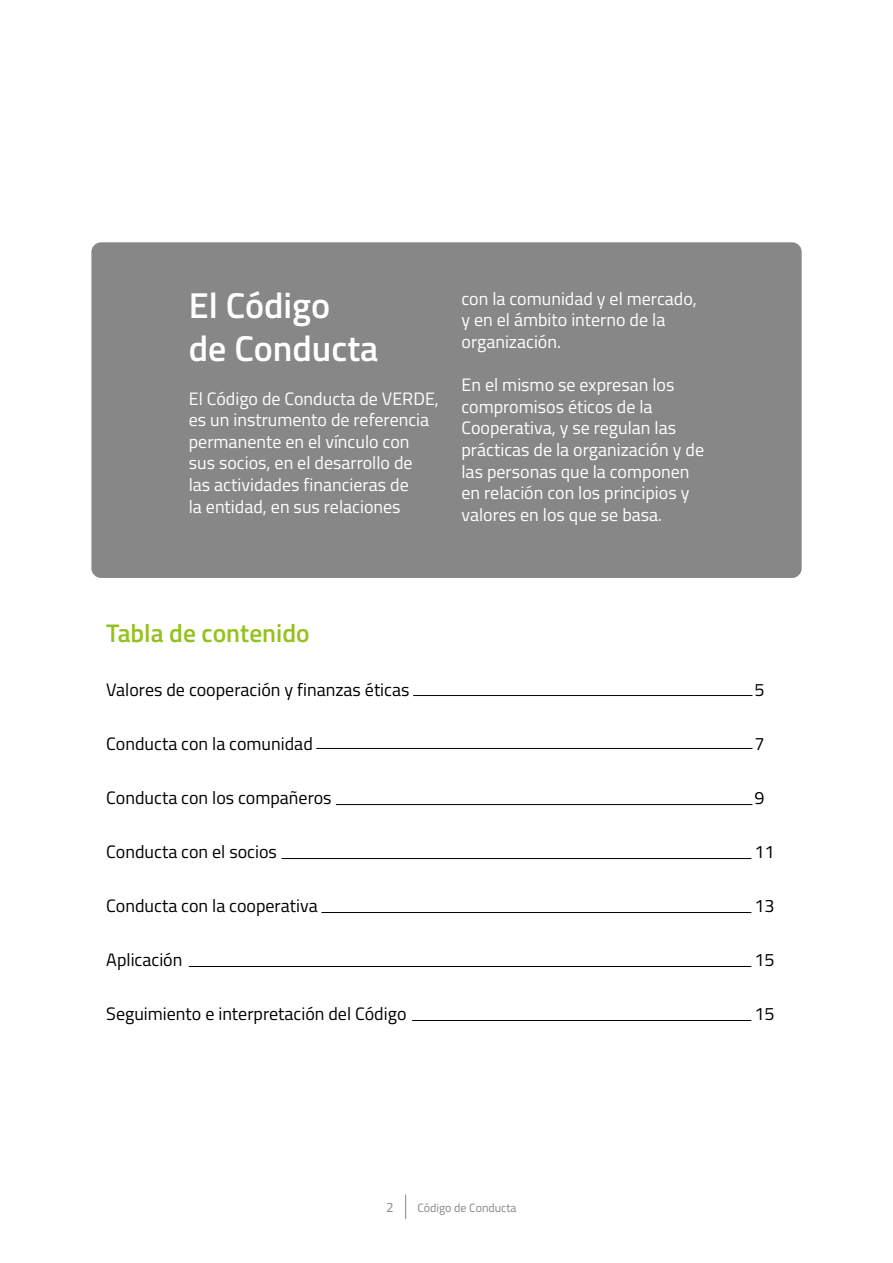
<style>
.page{position:relative;width:893px;height:1263px;background:#fff}
.page>*{position:absolute;margin:0;border:0;box-sizing:border-box;transform-origin:0 0}
.t1{font:600 36px/43.2px "Titillium";color:#fff}
.t2{font:600 25.5px "Titillium";color:#95c11f}
.t3{font:18px/21.6px "Titillium";color:#fff}
.t4{font:18px "Titillium";color:#000}
.t5{font:13.5px "Titillium";color:#878787}
.t6{font:12px "Titillium";color:#878787}
</style>
<div class="page">
<svg style="left:405px;top:1195px;width:1px;height:24px"></svg>
<hr style="left:413px;top:695px;width:339px;height:1px;background:#000">
<hr style="left:316px;top:748px;width:436px;height:1px;background:#000">
<hr style="left:336px;top:804px;width:416px;height:1px;background:#000">
<hr style="left:281px;top:858px;width:470px;height:1px;background:#000">
<hr style="left:321px;top:912px;width:430px;height:1px;background:#000">
<hr style="left:189px;top:966px;width:562px;height:1px;background:#000">
<hr style="left:412px;top:1020px;width:339px;height:1px;background:#000">
<div style="left:91px;top:242px;width:711px;height:336px;background:#878787;border-radius:10px"></div>
<h1 class="t1" style="left:189px;top:282px;width:191px">El Código<br>de Conducta</h1>
<p class="t3" style="left:189px;top:387px;width:252px">El Código de Conducta de VERDE, es un instrumento de referencia permanente en el vínculo con sus socios, en el desarrollo de<br>las actividades financieras de<br>la entidad, en sus relaciones</p>
<p class="t3" style="left:461px;top:287px;width:237px">con la comunidad y el mercado, y en el ámbito interno de la organización.</p>
<p class="t3" style="left:461px;top:373px;width:244px">En el mismo se expresan los compromisos éticos de la<br>Cooperativa, y se regulan las prácticas de la organización y de las personas que la componen en relación con los principios y valores en los que se basa.</p>
<h2 class="t2" style="left:106px;top:614px;width:205px">Tabla de contenido</h2>
<p class="t4" style="left:106px;top:676px;width:305px">Valores de cooperación y finanzas éticas</p>
<p class="t4" style="left:754px;top:676px;width:12px">5</p>
<p class="t4" style="left:106px;top:730px;width:208px">Conducta con la comunidad</p>
<p class="t4" style="left:754px;top:730px;width:12px">7</p>
<p class="t4" style="left:106px;top:784px;width:227px">Conducta con los compañeros</p>
<p class="t4" style="left:754px;top:784px;width:12px">9</p>
<p class="t4" style="left:106px;top:838px;width:172px">Conducta con el socios</p>
<p class="t4" style="left:754px;top:838px;width:22px">11</p>
<p class="t4" style="left:106px;top:892px;width:213px">Conducta con la cooperativa</p>
<p class="t4" style="left:754px;top:892px;width:22px">13</p>
<p class="t4" style="left:106px;top:946px;width:78px">Aplicación</p>
<p class="t4" style="left:754px;top:946px;width:22px">15</p>
<p class="t4" style="left:106px;top:1000px;width:302px">Seguimiento e interpretación del Código</p>
<p class="t4" style="left:754px;top:1000px;width:22px">15</p>
<p class="t5" style="left:386px;top:1197px;width:9px">2</p>
<p class="t6" style="left:417px;top:1199px;width:101px">Código de Conducta</p>
</div>
